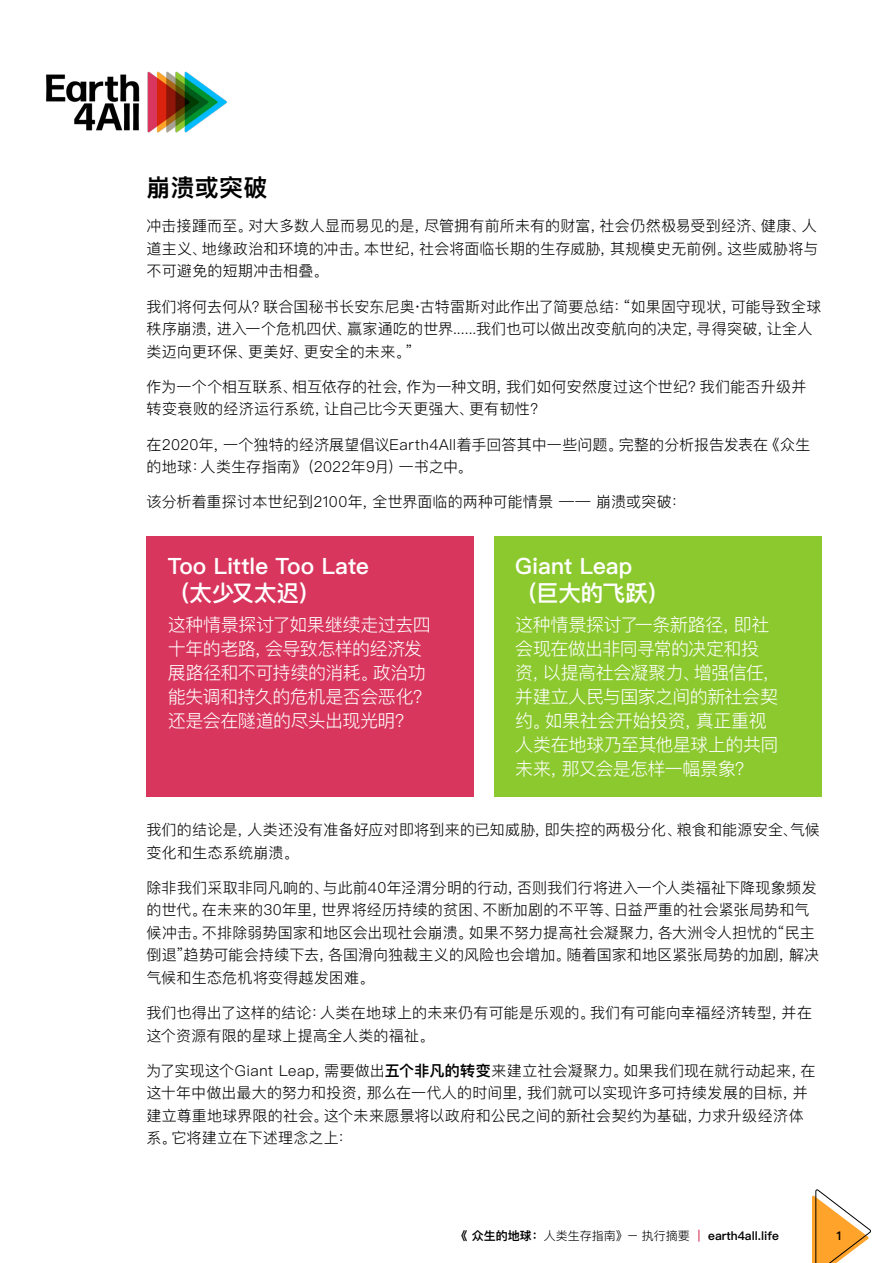
<style>
.page{position:relative;width:893px;height:1263px;background:#fff}
.page>*{position:absolute;margin:0;border:0;box-sizing:border-box;transform-origin:0 0}
.t1{font:600 24px "Ping Fang SC";letter-spacing:.015em;color:#000}
.t2{font:600 22.5px/27px "Ping Fang SC";letter-spacing:-.005em;color:#fff}
.t3{font:300 18px/24px "Ping Fang SC";letter-spacing:-.025em;color:#fff}
.t4{font:300 15px/22.5px "Ping Fang SC";letter-spacing:.015em;color:#000}
.t5{font:600 12px "Ping Fang SC";color:#000}
.s1{font-weight:600}
.s2{font-weight:300}
.s3{font-weight:500;color:#d9365e}
</style>
<div class="page">
<img style="left:46px;top:71px;width:181px;height:62px">
<svg style="left:812px;top:1189px;width:59px;height:74px"></svg>
<div style="left:146px;top:536px;width:328px;height:260px;background:#d9365e"></div>
<div style="left:494px;top:536px;width:327px;height:260px;background:#8cc92e"></div>
<h1 class="t1" style="left:146px;top:173px;width:122px">崩溃或突破</h1>
<p class="t4" style="left:146px;top:215px;width:674px">冲击接踵而至。对大多数人显而易见的是，尽管拥有前所未有的财富，社会仍然极易受到经济、健康、人道主义、地缘政治和环境的冲击。本世纪，社会将面临长期的生存威胁，其规模史无前例。这些威胁将与不可避免的短期冲击相叠。</p>
<p class="t4" style="left:146px;top:295px;width:676px">我们将何去何从？联合国秘书长安东尼奥·古特雷斯对此作出了简要总结：“如果固守现状，可能导致全球秩序崩溃，进入一个危机四伏、赢家通吃的世界......我们也可以做出改变航向的决定，寻得突破，让全人类迈向更环保、更美好、更安全的未来。”</p>
<p class="t4" style="left:146px;top:375px;width:661px">作为一个个相互联系、相互依存的社会，作为一种文明，我们如何安然度过这个世纪？我们能否升级并转变衰败的经济运行系统，让自己比今天更强大、更有韧性？</p>
<p class="t4" style="left:146px;top:433px;width:665px">在2020年，一个独特的经济展望倡议Earth4All着手回答其中一些问题。完整的分析报告发表在《众生的地球：人类生存指南》（2022年9月）一书之中。</p>
<p class="t4" style="left:146px;top:491px;width:541px">该分析着重探讨本世纪到2100年，全世界面临的两种可能情景 —— 崩溃或突破：</p>
<h2 class="t2" style="left:168px;top:552px;width:203px">Too Little Too Late（太少又太迟）</h2>
<p class="t3" style="left:168px;top:612px;width:265px">这种情景探讨了如果继续走过去四十年的老路，会导致怎样的经济发展路径和不可持续的消耗。政治功能失调和持久的危机是否会恶化？还是会在隧道的尽头出现光明？</p>
<h2 class="t2" style="left:515px;top:552px;width:156px">Giant Leap<br>（巨大的飞跃）</h2>
<p class="t3" style="left:515px;top:612px;width:267px">这种情景探讨了一条新路径，即社会现在做出非同寻常的决定和投资，以提高社会凝聚力、增强信任，并建立人民与国家之间的新社会契约。如果社会开始投资，真正重视人类在地球乃至其他星球上的共同未来，那又会是怎样一幅景象？</p>
<p class="t4" style="left:146px;top:818px;width:675px">我们的结论是，人类还没有准备好应对即将到来的已知威胁，即失控的两极分化、粮食和能源安全、气候变化和生态系统崩溃。</p>
<p class="t4" style="left:146px;top:876px;width:674px">除非我们采取非同凡响的、与此前40年泾渭分明的行动，否则我们行将进入一个人类福祉下降现象频发的世代。在未来的30年里，世界将经历持续的贫困、不断加剧的不平等、日益严重的社会紧张局势和气候冲击。不排除弱势国家和地区会出现社会崩溃。如果不努力提高社会凝聚力，各大洲令人担忧的“民主倒退”趋势可能会持续下去，各国滑向独裁主义的风险也会增加。随着国家和地区紧张局势的加剧，解决气候和生态危机将变得越发困难。</p>
<p class="t4" style="left:146px;top:1001px;width:667px">我们也得出了这样的结论：人类在地球上的未来仍有可能是乐观的。我们有可能向幸福经济转型，并在这个资源有限的星球上提高全人类的福祉。</p>
<p class="t4" style="left:146px;top:1059px;width:670px">为了实现这个Giant Leap，需要做出<span class="s1">五个非凡的转变</span>来建立社会凝聚力。如果我们现在就行动起来，在这十年中做出最大的努力和投资，那么在一代人的时间里，我们就可以实现许多可持续发展的目标，并建立尊重地球界限的社会。这个未来愿景将以政府和公民之间的新社会契约为基础，力求升级经济体系。它将建立在下述理念之上：</p>
<p class="t5" style="left:456px;top:1228px;width:324px">《 众生的地球：<span class="s2">人类生存指南》– 执行摘要</span> <span class="s3">|</span> earth4all.life</p>
<p class="t5" style="left:836px;top:1228px;width:6px">1</p>
</div>
